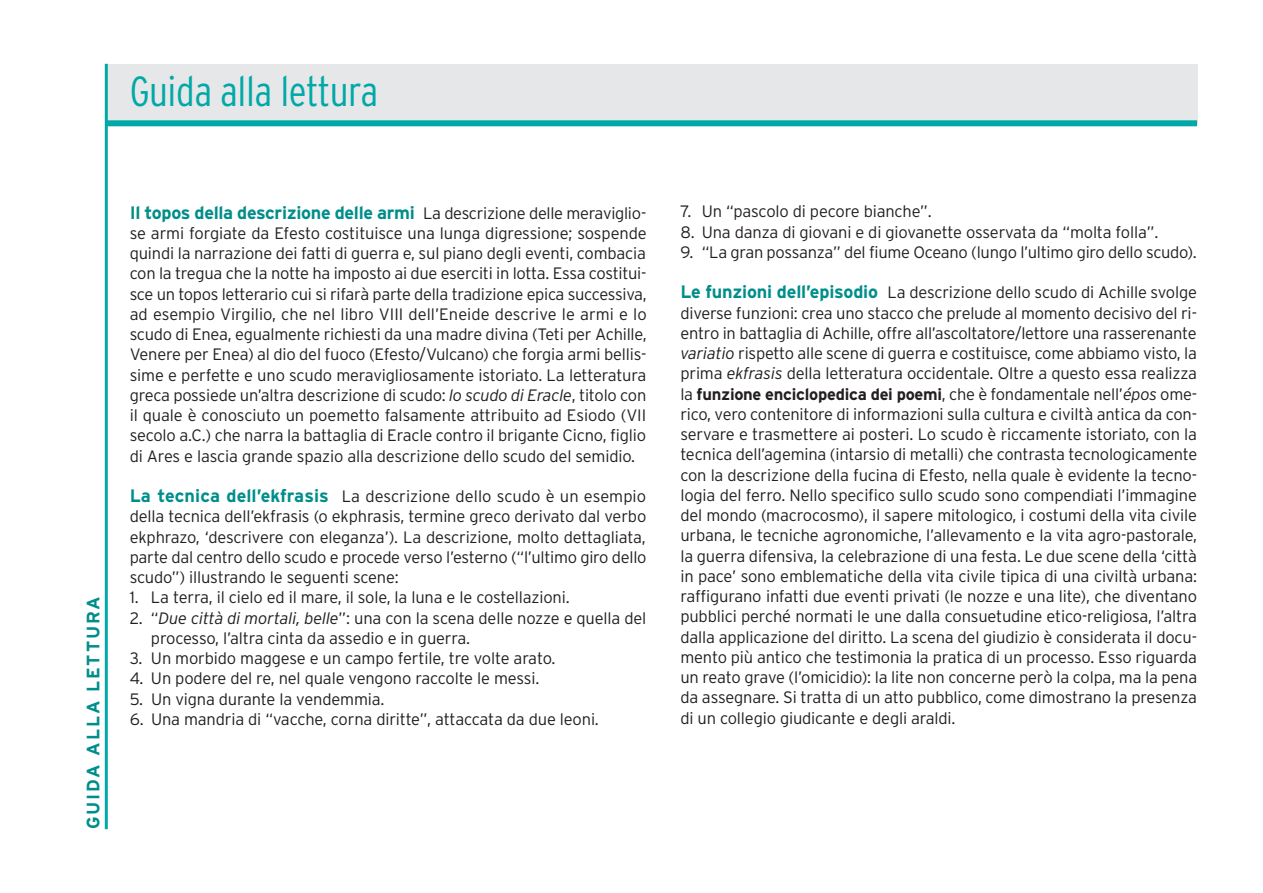
<style>
.page{position:relative;width:1263px;height:893px;background:#fff}
.page>*{position:absolute;margin:0;border:0;box-sizing:border-box;transform-origin:0 0}
.t1{font:300 condensed 42px "Interstate";letter-spacing:-.01em;color:#00a9a7}
.t2{font:700 18px "Interstate";letter-spacing:-.02em;color:#008e8b}
.t3{font:700 18px "Interstate";letter-spacing:.1em;color:#008e8b}
.t4{font:300 16.5px/20.2px "Interstate";letter-spacing:-.01em;color:#231f20;text-align:justify}
.s1{font-weight:300;font-size:16.5px;color:#231f20}
.s2{font-style:italic}
.s3{font-weight:700;font-size:18px;color:#008e8b}
.s4{font-weight:700}
</style>
<div class="page">
<div style="left:105px;top:64px;width:1092px;height:59px;background:#e6e7e9"></div>
<div style="left:106px;top:120px;width:1091px;height:6px;background:#00a9a7"></div>
<hr style="left:105px;top:64px;width:3px;height:765px;background:#00a9a7">
<h1 class="t1" style="left:130px;top:68px;width:250px">Guida alla lettura</h1>
<p class="t3" style="left:83px;top:829px;width:234px;rotate:-90deg">gui da alla lettura</p>
<p class="t2" style="left:130px;top:202px;width:518px">Il topos della descrizione delle armi <span class="s1">La descrizione delle meraviglio-</span></p>
<p class="t4" style="left:130px;top:223px;width:519px">se armi forgiate da Efesto costituisce una lunga digressione; sospende quindi la narrazione dei fatti di guerra e, sul piano degli eventi, combacia con la tregua che la notte ha imposto ai due eserciti in lotta. Essa costitui&shy;sce un topos letterario cui si rifarà parte della tradizione epica successiva, ad esempio Virgilio, che nel libro VIII dell’Eneide descrive le armi e lo scudo di Enea, egualmente richiesti da una madre divina (Teti per Achille, Venere per Enea) al dio del fuoco (Efesto/Vulcano) che forgia armi bellis&shy;sime e perfette e uno scudo meravigliosamente istoriato. La letteratura greca possiede un’altra descrizione di scudo: <span class="s2">lo scudo di Eracle</span>, titolo con il quale è conosciuto un poemetto falsamente attribuito ad Esiodo (VII secolo a.C.) che narra la battaglia di Eracle contro il brigante Cicno, figlio di Ares e lascia grande spazio alla descrizione dello scudo del semidio.</p>
<p class="t4" style="left:130px;top:486px;width:518px"><span class="s3">La tecnica dell’ekfrasis</span> La descrizione dello scudo è un esempio della tecnica dell’ekfrasis (o ekphrasis, termine greco derivato dal verbo ekphrazo, ‘descrivere con eleganza’). La descrizione, molto dettagliata, parte dal centro dello scudo e procede verso l’esterno (“l’ultimo giro dello scudo”) illustrando le seguenti scene:</p>
<p class="t4" style="left:130px;top:587px;width:442px">1. La terra, il cielo ed il mare, il sole, la luna e le costellazioni.</p>
<p class="t4" style="left:151px;top:608px;width:497px;text-indent:-21px">2. “<span class="s2">Due città di mortali, belle</span>”: una con la scena delle nozze e quella del processo, l’altra cinta da assedio e in guerra.</p>
<p class="t4" style="left:130px;top:648px;width:427px">3. Un morbido maggese e un campo fertile, tre volte arato.</p>
<p class="t4" style="left:130px;top:668px;width:411px">4. Un podere del re, nel quale vengono raccolte le messi.</p>
<p class="t4" style="left:130px;top:689px;width:256px">5. Un vigna durante la vendemmia.</p>
<p class="t4" style="left:130px;top:709px;width:471px">6. Una mandria di “vacche, corna diritte”, attaccata da due leoni.</p>
<p class="t4" style="left:680px;top:201px;width:253px">7. Un “pascolo di pecore bianche”.</p>
<p class="t4" style="left:680px;top:222px;width:479px">8. Una danza di giovani e di giovanette osservata da “molta folla”.</p>
<p class="t4" style="left:680px;top:242px;width:518px">9. “La gran possanza” del fiume Oceano (lungo l’ultimo giro dello scudo).</p>
<p class="t4" style="left:680px;top:282px;width:518px"><span class="s3">Le funzioni dell’episodio</span> La descrizione dello scudo di Achille svolge diverse funzioni: crea uno stacco che prelude al momento decisivo del ri&shy;entro in battaglia di Achille, offre all’ascoltatore/lettore una rasserenante <span class="s2">variatio</span> rispetto alle scene di guerra e costituisce, come abbiamo visto, la prima <span class="s2">ekfrasis</span> della letteratura occidentale. Oltre a questo essa realizza la <span class="s4">funzione enciclopedica dei poemi</span>, che è fondamentale nell’<span class="s2">épos</span> ome&shy;rico, vero contenitore di informazioni sulla cultura e civiltà antica da con&shy;servare e trasmettere ai posteri. Lo scudo è riccamente istoriato, con la tecnica dell’agemina (intarsio di metalli) che contrasta tecnologicamente con la descrizione della fucina di Efesto, nella quale è evidente la tecno&shy;logia del ferro. Nello specifico sullo scudo sono compendiati l’immagine del mondo (macrocosmo), il sapere mitologico, i costumi della vita civile urbana, le tecniche agronomiche, l’allevamento e la vita agro-pastorale, la guerra difensiva, la celebrazione di una festa. Le due scene della ‘città in pace’ sono emblematiche della vita civile tipica di una civiltà urbana: raffigurano infatti due eventi privati (le nozze e una lite), che diventano pubblici perché normati le une dalla consuetudine etico-religiosa, l’altra dalla applicazione del diritto. La scena del giudizio è considerata il docu&shy;mento più antico che testimonia la pratica di un processo. Esso riguarda un reato grave (l’omicidio): la lite non concerne però la colpa, ma la pena da assegnare. Si tratta di un atto pubblico, come dimostrano la presenza di un collegio giudicante e degli araldi.</p>
</div>
